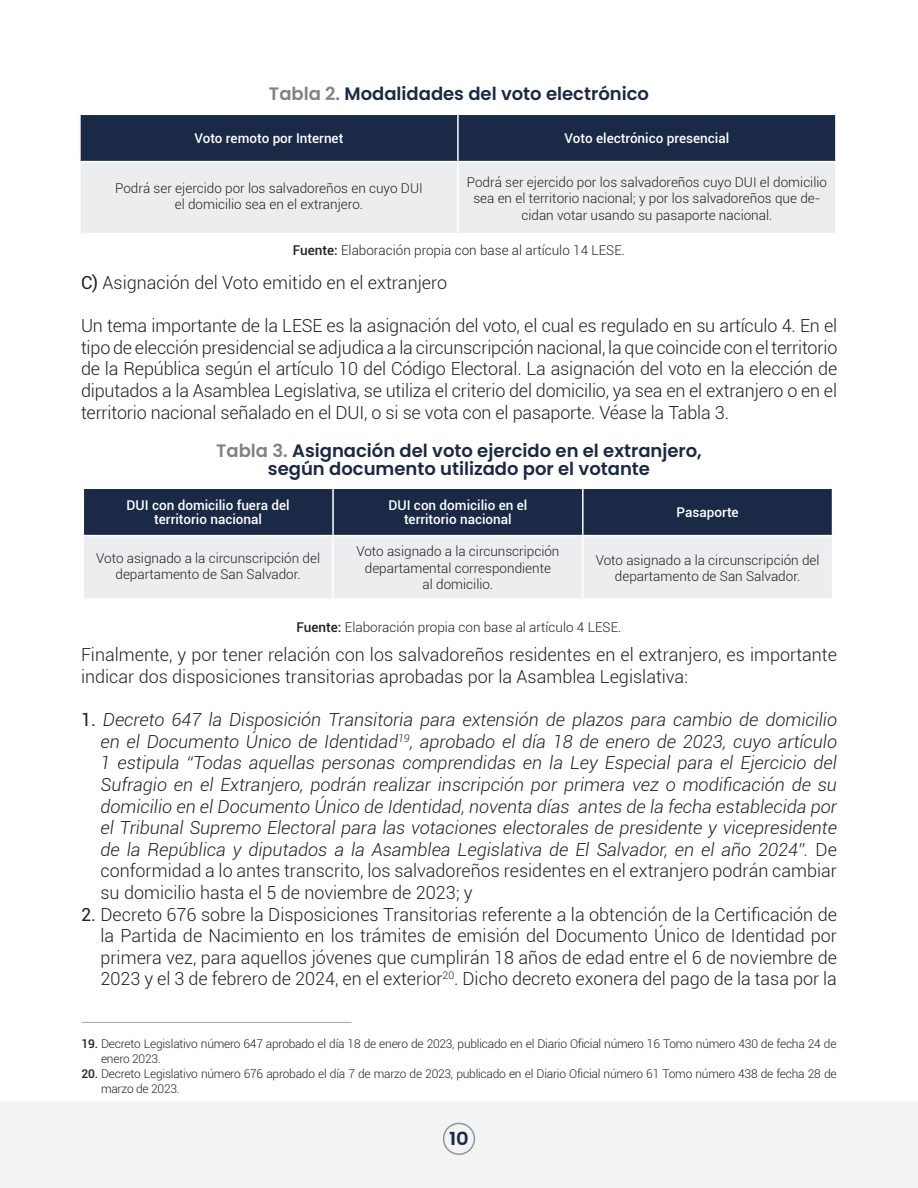
<style>
.page{position:relative;width:918px;height:1188px;background:#fff}
.page>*{position:absolute;margin:0;border:0;box-sizing:border-box;transform-origin:0 0}
.t1{font:300 18px/21.6px "Roboto";color:#231f20;text-align:justify}
.t2{font:italic 300 18px/21.6px "Roboto";color:#231f20;text-align:justify}
.t3{font:600 18px "Poppins";color:#1a2945}
.t4{font:600 18px "Poppins";color:#1a2945;scale:1.09 1}
.t5{font:300 13.5px/16.5px "Roboto";color:#231f20;text-align:center}
.t6{font:500 13.5px "Roboto";color:#fff}
.t7{font:300 12px/15px "Roboto";letter-spacing:-.02em;color:#231f20}
.s1{color:#808285}
.s2{font-weight:500}
.s3{font-weight:400}
.s4{font-weight:400;font-style:normal}
.s5{font-style:normal}
</style>
<div class="page">
<div style="left:0;top:1101px;width:918px;height:87px;background:#f2f3f4"></div>
<div style="left:443px;top:1123px;width:32px;height:32px;border:2px solid #939598;border-radius:50%"></div>
<div style="left:81px;top:115px;width:754px;height:46px;background:#1a2945"></div>
<div style="left:81px;top:162px;width:754px;height:71px;background:#ecedee"></div>
<hr style="left:457px;top:115px;width:2px;height:46px;background:#fff">
<hr style="left:457px;top:162px;width:2px;height:71px;background:#fff">
<div style="left:84px;top:489px;width:748px;height:46px;background:#1a2945"></div>
<div style="left:84px;top:536px;width:748px;height:62px;background:#ecedee"></div>
<hr style="left:332px;top:489px;width:2px;height:46px;background:#fff">
<hr style="left:582px;top:489px;width:2px;height:46px;background:#fff">
<hr style="left:332px;top:536px;width:2px;height:62px;background:#fff">
<hr style="left:582px;top:536px;width:2px;height:62px;background:#fff">
<hr style="left:82px;top:1022px;width:270px;height:1px;background:#a1a6a8">
<p class="t3" style="left:269px;top:83px;width:382px"><span class="s1">Tabla 2.</span> Modalidades del voto electrónico</p>
<p class="t6" style="left:194px;top:129px;width:150px">Voto remoto por Internet</p>
<p class="t6" style="left:565px;top:129px;width:166px">Voto electrónico presencial</p>
<p class="t5" style="left:115px;top:179px;width:309px">Podrá ser ejercido por los salvadoreños en cuyo DUI</p>
<p class="t5" style="left:175px;top:196px;width:190px">el domicilio sea en el extranjero.</p>
<p class="t5" style="left:467px;top:173px;width:362px">Podrá ser ejercido por los salvadoreños cuyo DUI el domicilio sea en el territorio nacional; y por los salvadoreños que de&shy;cidan votar usando su pasaporte nacional.</p>
<p class="t5" style="left:293px;top:242px;width:334px"><span class="s2">Fuente:</span> Elaboración propia con base al artículo 14 LESE.</p>
<p class="t1" style="left:81px;top:271px;width:368px"><span class="s3">C)</span> Asignación del Voto emitido en el extranjero</p>
<p class="t1" style="left:81px;top:314px;width:758px">Un tema importante de la LESE es la asignación del voto, el cual es regulado en su artículo 4. En el tipo de elección presidencial se adjudica a la circunscripción nacional, la que coincide con el territorio de la República según el artículo 10 del Código Electoral. La asignación del voto en la elección de diputados a la Asamblea Legislativa, se utiliza el criterio del domicilio, ya sea en el extranjero o en el territorio nacional señalado en el DUI, o si se vota con el pasaporte. Véase la Tabla 3.</p>
<p class="t3" style="left:216px;top:440px;width:487px"><span class="s1">Tabla 3.</span> Asignación del voto ejercido en el extranjero,</p>
<p class="t3" style="left:268px;top:458px;width:384px">según documento utilizado por el votante</p>
<p class="t6" style="left:127px;top:496px;width:165px">DUI con domicilio fuera del</p>
<p class="t6" style="left:154px;top:509px;width:109px">territorio nacional</p>
<p class="t5" style="left:96px;top:549px;width:225px">Voto asignado a la circunscripción del</p>
<p class="t5" style="left:115px;top:566px;width:187px">departamento de San Salvador.</p>
<p class="t6" style="left:388px;top:496px;width:140px">DUI con domicilio en el</p>
<p class="t6" style="left:404px;top:509px;width:109px">territorio nacional</p>
<p class="t6" style="left:677px;top:503px;width:64px">Pasaporte</p>
<p class="t5" style="left:356px;top:543px;width:205px">Voto asignado a la circunscripción</p>
<p class="t5" style="left:365px;top:559px;width:188px">departamental correspondiente</p>
<p class="t5" style="left:423px;top:576px;width:72px">al domicilio.</p>
<p class="t5" style="left:596px;top:551px;width:225px">Voto asignado a la circunscripción del departamento de San Salvador.</p>
<p class="t5" style="left:297px;top:619px;width:326px"><span class="s2">Fuente:</span> Elaboración propia con base al artículo 4 LESE.</p>
<p class="t1" style="left:81px;top:644px;width:758px">Finalmente, y por tener relación con los salvadoreños residentes en el extranjero, es importante indicar dos disposiciones transitorias aprobadas por la Asamblea Legislativa:</p>
<p class="t2" style="left:100px;top:708px;width:738px;text-indent:-20px"><span class="s4">1.</span> Decreto 647 la Disposición Transitoria para extensión de plazos para cambio de domicilio en el Documento Único de Identidad<sup>19</sup>, aprobado el día 18 de enero de 2023, cuyo artículo 1 estipula “Todas aquellas personas comprendidas en la Ley Especial para el Ejercicio del Sufragio en el Extranjero, podrán realizar inscripción por primera vez o modificación de su domicilio en el Documento Único de Identidad, noventa días antes de la fecha establecida por el Tribunal Supremo Electoral para las votaciones electorales de presidente y vicepresidente de la República y diputados a la Asamblea Legislativa de El Salvador, en el año 2024”. <span class="s5">De conformidad a lo antes transcrito, los salvadoreños residentes en el extranjero podrán cambiar su domicilio hasta el 5 de noviembre de 2023; y</span></p>
<p class="t1" style="left:100px;top:903px;width:738px;text-indent:-20px"><span class="s3">2.</span> Decreto 676 sobre la Disposiciones Transitorias referente a la obtención de la Certificación de la Partida de Nacimiento en los trámites de emisión del Documento Único de Identidad por primera vez, para aquellos jóvenes que cumplirán 18 años de edad entre el 6 de noviembre de 2023 y el 3 de febrero de 2024, en el exterior<sup>20</sup>. Dicho decreto exonera del pago de la tasa por la</p>
<p class="t7" style="left:101px;top:1035px;width:737px;text-indent:-20px"><span class="s2">19.</span> Decreto Legislativo número 647 aprobado el día 18 de enero de 2023, publicado en el Diario Oficial número 16 Tomo número 430 de fecha 24 de enero 2023.</p>
<p class="t7" style="left:101px;top:1065px;width:737px;text-indent:-20px"><span class="s2">20.</span> Decreto Legislativo número 676 aprobado el día 7 de marzo de 2023, publicado en el Diario Oficial número 61 Tomo número 438 de fecha 28 de marzo de 2023.</p>
<p class="t4" style="left:449px;top:1128px;width:20px">10</p>
</div>
